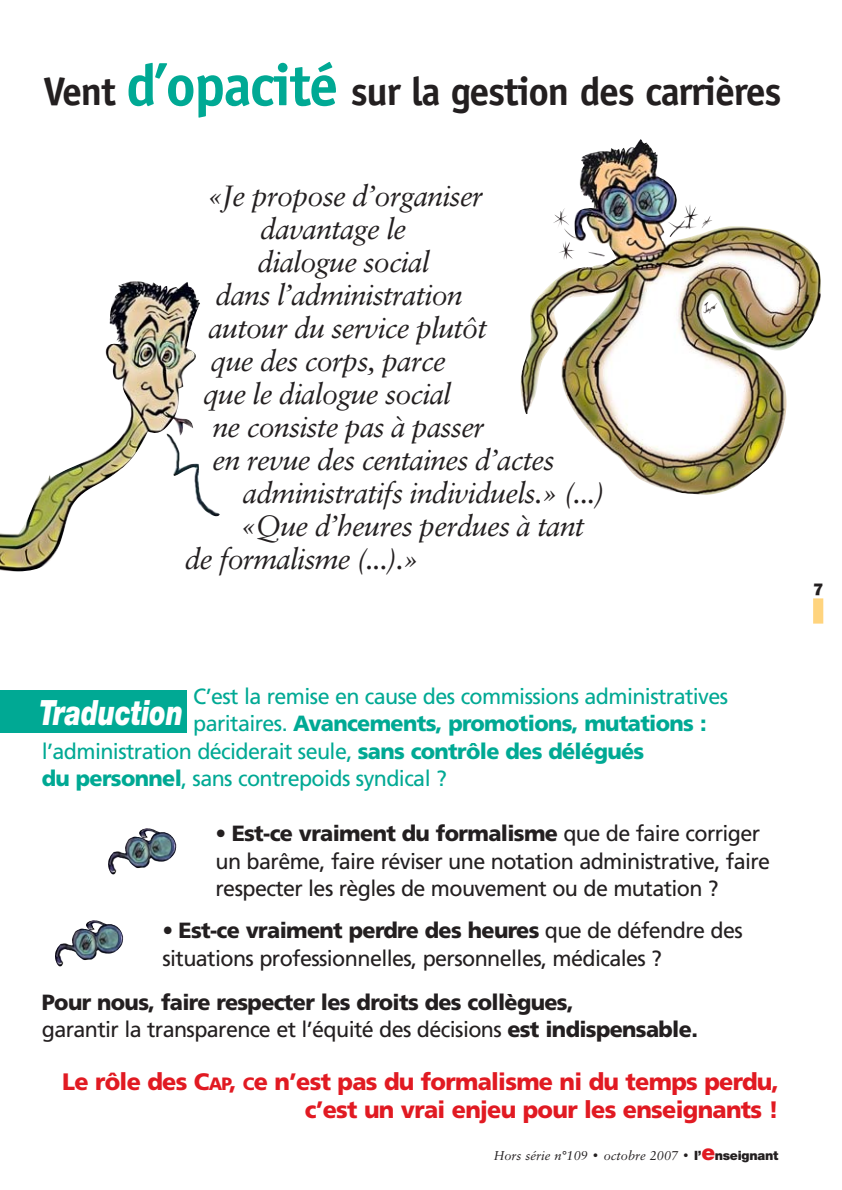
<style>
.page{position:relative;width:842px;height:1190px;background:#fff}
.page>*{position:absolute;margin:0;border:0;box-sizing:border-box;transform-origin:0 0}
.t1{font:700 39.8px "Officina Sans";letter-spacing:-.035em;color:#231f20}
.t2{font:italic 900 34.8px "Helvetica Neue";color:#fff;scale:.75 1}
.t3{font:italic 29.2px "Sabon";letter-spacing:-.03em;color:#231f20}
.t4{font:900 23.8px/27.4px "Frutiger";letter-spacing:-.03em;color:#e11a22;text-align:right}
.t5{font:22px/27.4px "Frutiger";letter-spacing:-.03em;color:#231f20}
.t6{font:22px "Frutiger";letter-spacing:-.03em;color:#00a994}
.t7{font:900 22px/27.4px "Frutiger";letter-spacing:-.03em;color:#231f20}
.t8{font:900 22px "Frutiger";letter-spacing:-.03em;color:#00a994}
.t9{font:800 16.4px "Franklin Gothic IT Cby BT";color:#231f20}
.t10{font:italic 12.8px "Sabon";color:#231f20}
.s1{font-size:58.6px;color:#00a994}
.s2{font-weight:400}
.s3{font-weight:900}
.s4{font-size:17.8px}
.s5{font-family:"Franklin Gothic IT Cby BT";font-weight:800;font-style:normal}
.s6{font-family:"Helvetica Neue";font-weight:900;font-style:normal}
.s7{font-family:"Helvetica Neue";font-weight:900;font-style:normal;font-size:22px;color:#e11a22}
</style>
<div class="page">
<img style="left:0;top:300px;width:202px;height:272px">
<img style="left:520px;top:139px;width:300px;height:356px">
<img style="left:108px;top:828px;width:68px;height:37px">
<img style="left:55px;top:920px;width:68px;height:37px">
<div style="left:1px;top:689px;width:186px;height:43px;background:#00a994"></div>
<svg style="left:114px;top:281px;width:83px;height:19px"></svg>
<div style="left:812px;top:598px;width:11px;height:25px;background:#ffd47e"></div>
<h1 class="t1" style="left:44px;top:76px;width:739px">Vent <span class="s1">d’opacité</span> sur la gestion des carrières</h1>
<p class="t3" style="left:207px;top:184px;width:277px">«Je propose d’organiser</p>
<p class="t3" style="left:260px;top:217px;width:147px">davantage le</p>
<p class="t3" style="left:257px;top:250px;width:174px">dialogue social</p>
<p class="t3" style="left:215px;top:282px;width:249px">dans l’administration</p>
<p class="t3" style="left:208px;top:315px;width:280px">autour du service plutôt</p>
<p class="t3" style="left:210px;top:348px;width:237px">que des corps, parce</p>
<p class="t3" style="left:203px;top:381px;width:249px">que le dialogue social</p>
<p class="t3" style="left:212px;top:414px;width:273px">ne consiste pas à passer</p>
<p class="t3" style="left:212px;top:447px;width:343px">en revue des centaines d’actes</p>
<p class="t3" style="left:243px;top:480px;width:363px">administratifs individuels.» (...)</p>
<p class="t3" style="left:240px;top:513px;width:345px">«Que d’heures perdues à tant</p>
<p class="t3" style="left:185px;top:546px;width:236px">de formalisme (...).»</p>
<p class="t9" style="left:812px;top:580px;width:12px">7</p>
<p class="t6" style="left:193px;top:687px;width:536px">C’est la remise en cause des commissions administratives</p>
<p class="t8" style="left:193px;top:715px;width:514px"><span class="s2">paritaires.</span> Avancements, promotions, mutations :</p>
<p class="t6" style="left:42px;top:742px;width:604px">l’administration déciderait seule, <span class="s3">sans contrôle des délégués</span></p>
<p class="t6" style="left:42px;top:769px;width:406px"><span class="s3">du personnel</span>, sans contrepoids syndical ?</p>
<p class="t5" style="left:215px;top:821px;width:556px">• <span class="s3">Est-ce vraiment du formalisme</span> que de faire corriger un barême, faire réviser une notation administrative, faire respecter les règles de mouvement ou de mutation ?</p>
<p class="t5" style="left:162px;top:918px;width:581px">• <span class="s3">Est-ce vraiment perdre des heures</span> que de défendre des situations professionnelles, personnelles, médicales ?</p>
<p class="t7" style="left:42px;top:990px;width:657px">Pour nous, faire respecter les droits des collègues,<br><span class="s2">garantir la transparence et l’équité des décisions</span> est indispensable.</p>
<p class="t4" style="left:62px;top:1070px;width:718px">Le rôle des C<span class="s4">AP</span>, <span class="s4">C</span>e n’est pas du formalisme ni du temps perdu, c’est un vrai enjeu pour les enseignants !</p>
<p class="t2" style="left:39px;top:699px;width:193px">Traduction</p>
<p class="t10" style="left:493px;top:1149px;width:286px">Hors série n°109 <span class="s5">•</span> octobre 2007 <span class="s5">•</span> <span class="s6">l’</span><span class="s7">e</span><span class="s6">nseignant</span></p>
</div>
